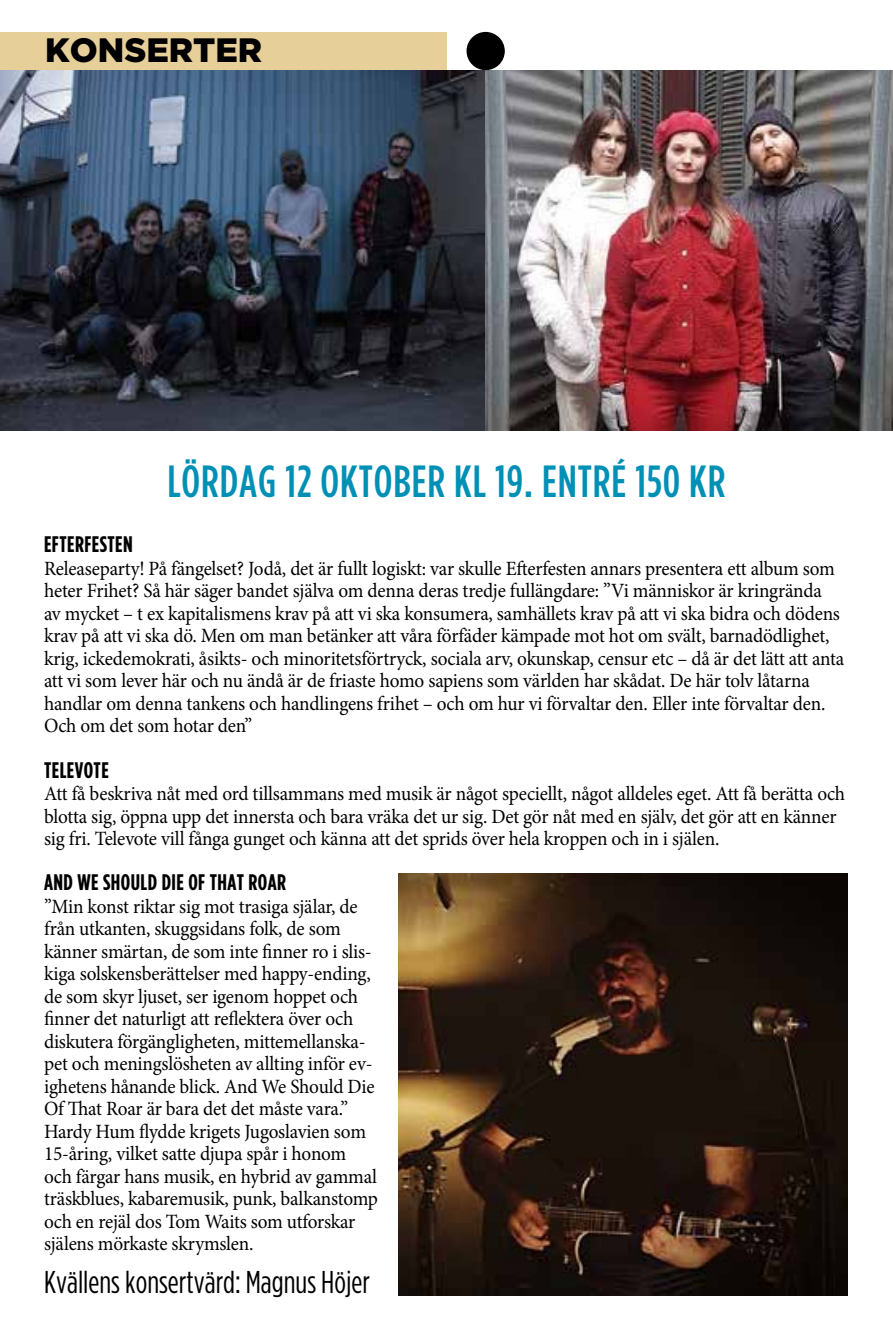
<style>
.page{position:relative;width:893px;height:1340px;background:#fff}
.page>*{position:absolute;margin:0;border:0;box-sizing:border-box;transform-origin:0 0}
.t1{font:500 45px "Gotham Condensed";letter-spacing:.02em;color:#0090b5}
.t2{font:900 33.75px "Gotham";color:#000}
.t3{font:31.5px "Gotham Condensed";color:#000}
.t4{font:700 22.5px "Gotham Condensed";letter-spacing:.02em;color:#000}
.t5{font:20.25px/22.5px "Minion Pro";letter-spacing:-.01em;color:#000;scale:.95 1}
</style>
<div class="page">
<div style="left:1px;top:32px;width:446px;height:38px;background:#e7cf9a"></div>
<img style="left:398px;top:873px;width:450px;height:422px">
<img style="left:482px;top:70px;width:411px;height:361px">
<img style="left:0;top:71px;width:485px;height:360px">
<div style="left:466px;top:32px;width:39px;height:38px;background:#000;border-radius:50%"></div>
<h2 class="t2" style="left:45px;top:31px;width:219px">KONSERTER</h2>
<h1 class="t1" style="left:167px;top:458px;width:560px">LÖRDAG 12 OKTOBER KL 19. ENTRÉ 150 KR</h1>
<p class="t4" style="left:44px;top:533px;width:90px">EFTERFESTEN</p>
<p class="t5" style="left:44px;top:557px;width:844px">Releaseparty! På fängelset? Jodå, det är fullt logiskt: var skulle Efterfesten annars presentera ett album som heter Frihet? Så här säger bandet själva om denna deras tredje fullängdare: ”Vi människor är kringrända<br>av mycket – t ex kapitalismens krav på att vi ska konsumera, samhällets krav på att vi ska bidra och dödens krav på att vi ska dö. Men om man betänker att våra förfäder kämpade mot hot om svält, barnadödlighet, krig, ickedemokrati, åsikts- och minoritetsförtryck, sociala arv, okunskap, censur etc – då är det lätt att anta att vi som lever här och nu ändå är de friaste homo sapiens som världen har skådat. De här tolv låtarna handlar om denna tankens och handlingens frihet – och om hur vi förvaltar den. Eller inte förvaltar den.<br>Och om det som hotar den”</p>
<p class="t4" style="left:44px;top:758px;width:66px">TELEVOTE</p>
<p class="t5" style="left:44px;top:782px;width:845px">Att få beskriva nåt med ord tillsammans med musik är något speciellt, något alldeles eget. Att få berätta och blotta sig, öppna upp det innersta och bara vräka det ur sig. Det gör nåt med en själv, det gör att en känner sig fri. Televote vill fånga gunget och känna att det sprids över hela kroppen och in i själen.</p>
<p class="t4" style="left:44px;top:870px;width:244px">AND WE SHOULD DIE OF THAT ROAR</p>
<p class="t5" style="left:44px;top:895px;width:353px">”Min konst riktar sig mot trasiga själar, de från utkanten, skuggsidans folk, de som känner smärtan, de som inte finner ro i slis&shy;kiga solskensberättelser med happy-ending, de som skyr ljuset, ser igenom hoppet och finner det naturligt att reflektera över och diskutera förgängligheten, mittemellanska&shy;pet och meningslösheten av allting inför ev&shy;ighetens hånande blick. And We Should Die Of That Roar är bara det det måste vara.” Hardy Hum flydde krigets Jugoslavien som 15-åring, vilket satte djupa spår i honom och färgar hans musik, en hybrid av gammal träskblues, kabaremusik, punk, balkanstomp och en rejäl dos Tom Waits som utforskar själens mörkaste skrymslen.</p>
<h3 class="t3" style="left:44px;top:1266px;width:327px">Kvällens konsertvärd: Magnus Höjer</h3>
</div>
